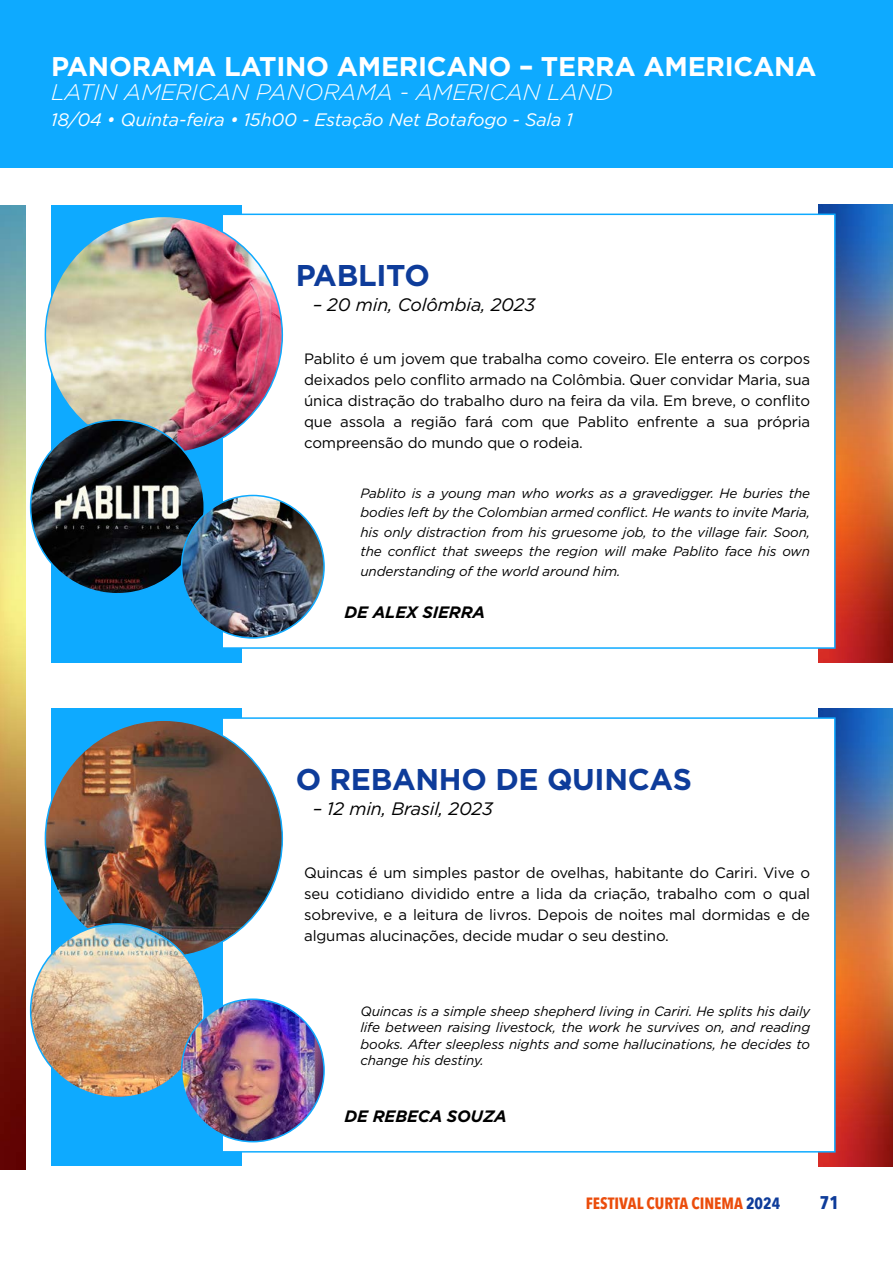
<style>
.page{position:relative;width:893px;height:1263px;background:#fff}
.page>*{position:absolute;margin:0;border:0;box-sizing:border-box;transform-origin:0 0}
.t1{font:700 30px "Gotham";letter-spacing:-.01em;color:#0e3c9a}
.t2{font:700 27px "Gotham";letter-spacing:-.01em;color:#fff}
.t3{font:italic 300 22.5px "Gotham";color:#fff}
.t4{font:700 18.3px "Avenir Next Condensed";color:#0e3c9a}
.t5{font:italic 18px "Gotham";letter-spacing:-.01em;color:#fff}
.t6{font:italic 18px "Gotham";letter-spacing:-.01em;color:#000}
.t7{font:italic 700 16.5px "Gotham";letter-spacing:-.01em;color:#000}
.t8{font:700 16.35px "Avenir Next Condensed";color:#eb4d0c}
.t9{font:15px/21px "Gotham";letter-spacing:-.01em;color:#000;text-align:justify}
.t10{font:italic 13.5px/19.5px "Gotham";letter-spacing:-.01em;color:#000;text-align:justify}
.s1{color:#0e3c9a}
</style>
<div class="page">
<img style="left:819px;top:708px;width:74px;height:458px">
<img style="left:819px;top:205px;width:74px;height:457px">
<div style="left:51px;top:709px;width:191px;height:457px;background:#0eaaff"></div>
<div style="left:221px;top:717px;width:615px;height:435px;background:#fff;border:2px solid #0eaaff"></div>
<img style="left:45px;top:720px;width:237px;height:237px;border-radius:118px">
<img style="left:31px;top:924px;width:171px;height:171px">
<img style="left:182px;top:999px;width:142px;height:143px;border-radius:71px">
<div style="left:51px;top:205px;width:191px;height:457px;background:#0eaaff"></div>
<div style="left:221px;top:214px;width:615px;height:435px;background:#fff;border:2px solid #0eaaff"></div>
<img style="left:45px;top:216px;width:237px;height:237px;border-radius:118px">
<img style="left:31px;top:420px;width:173px;height:174px;border-radius:87px">
<img style="left:182px;top:495px;width:142px;height:143px;border-radius:71px">
<div style="left:0;top:0;width:893px;height:168px;background:#0eaaff"></div>
<img style="left:0;top:205px;width:26px;height:964px">
<h2 class="t2" style="left:51px;top:48px;width:767px">PANORAMA LATINO AMERICANO – TERRA AMERICANA</h2>
<h3 class="t3" style="left:51px;top:77px;width:563px">LATIN AMERICAN PANORAMA - AMERICAN LAND</h3>
<p class="t5" style="left:51px;top:108px;width:524px">18/04 • Quinta-feira • 15h00 - Estação Net Botafogo - Sala 1</p>
<h1 class="t1" style="left:296px;top:256px;width:136px">PABLITO</h1>
<p class="t6" style="left:313px;top:293px;width:224px">– 20 min, Colômbia, 2023</p>
<p class="t9" style="left:304px;top:347px;width:508px">Pablito é um jovem que trabalha como coveiro. Ele enterra os corpos deixados pelo conflito armado na Colômbia. Quer convidar Maria, sua única distração do trabalho duro na feira da vila. Em breve, o conflito que assola a região fará com que Pablito enfrente a sua própria compreensão do mundo que o rodeia.</p>
<p class="t10" style="left:360px;top:483px;width:451px">Pablito is a young man who works as a gravedigger. He buries the bodies left by the Colombian armed conflict. He wants to invite Maria, his only distraction from his gruesome job, to the village fair. Soon, the conflict that sweeps the region will make Pablito face his own understanding of the world around him.</p>
<p class="t7" style="left:345px;top:601px;width:142px">DE ALEX SIERRA</p>
<h1 class="t1" style="left:296px;top:759px;width:398px">O REBANHO DE QUINCAS</h1>
<p class="t6" style="left:313px;top:797px;width:182px">– 12 min, Brasil, 2023</p>
<p class="t9" style="left:304px;top:862px;width:508px">Quincas é um simples pastor de ovelhas, habitante do Cariri. Vive o seu cotidiano dividido entre a lida da criação, trabalho com o qual sobrevive, e a leitura de livros. Depois de noites mal dormidas e de algumas alucinações, decide mudar o seu destino.</p>
<p class="t10" style="left:360px;top:1002px;width:451px;line-height:16.5px">Quincas is a simple sheep shepherd living in Cariri. He splits his daily life between raising livestock, the work he survives on, and reading books. After sleepless nights and some hallucinations, he decides to change his destiny.</p>
<p class="t7" style="left:345px;top:1105px;width:164px">DE REBECA SOUZA</p>
<p class="t8" style="left:586px;top:1193px;width:196px">FESTIVAL CURTA CINEMA <span class="s1">2024</span></p>
<p class="t4" style="left:820px;top:1191px;width:21px">71</p>
</div>
